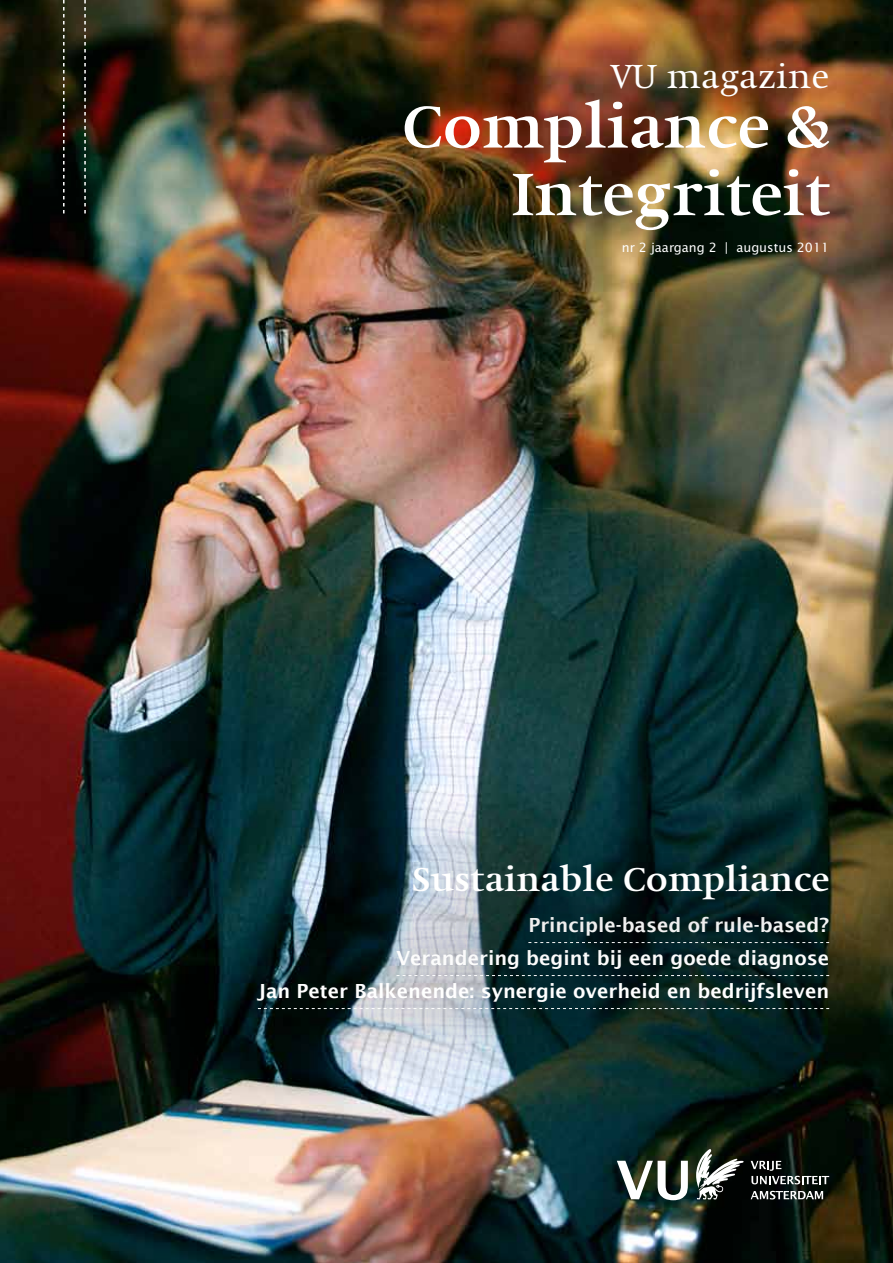
<style>
.page{position:relative;width:893px;height:1263px;background:#fff}
.page>*{position:absolute;margin:0;border:0;box-sizing:border-box;transform-origin:0 0}
.t1{font:700 61.5px/67.5px "Hollander";letter-spacing:.01em;color:#fff;text-align:right}
.t2{font:700 34.5px "Hollander";letter-spacing:.01em;color:#fff}
.t3{font:34.5px "Hollander";letter-spacing:.01em;color:#fff}
.t4{font:600 19.5px/33px "Lucida Sans";color:#fff;text-align:right}
.t5{font:12.75px "Lucida Sans";color:#fff}
</style>
<div class="page">
<img style="left:0;top:0;width:893px;height:1263px">
<div style="left:169px;top:825px;width:724px;height:278px;background:#000;opacity:.3"></div>
<svg style="left:258px;top:1008px;width:571px;height:1px"></svg>
<div style="left:325px;top:774px;width:568px;height:214px;background:#000;opacity:.3"></div>
<svg style="left:63px;top:0;width:2px;height:215px"></svg>
<svg style="left:84px;top:0;width:2px;height:215px"></svg>
<svg style="left:617px;top:1161px;width:71px;height:39px"></svg>
<svg style="left:696px;top:1149px;width:48px;height:50px"></svg>
<svg style="left:751px;top:1161px;width:78px;height:23px;background:#3c413e"></svg>
<svg style="left:751px;top:1191px;width:72px;height:8px"></svg>
<h2 class="t3" style="left:611px;top:57px;width:220px">VU magazine</h2>
<h1 class="t1" style="left:402px;top:94px;width:429px">Compliance &amp;<br>Integriteit</h1>
<p class="t5" style="left:622px;top:240px;width:209px">nr 2 jaargang 2 | augustus 2011</p>
<h2 class="t2" style="left:412px;top:860px;width:418px">Sustainable Compliance</h2>
<p class="t4" style="left:258px;top:908px;width:573px">Principle-based of rule-based?<br>Verandering begint bij een goede diagnose<br>Jan Peter Balkenende: synergie overheid en bedrijfsleven</p>
</div>
